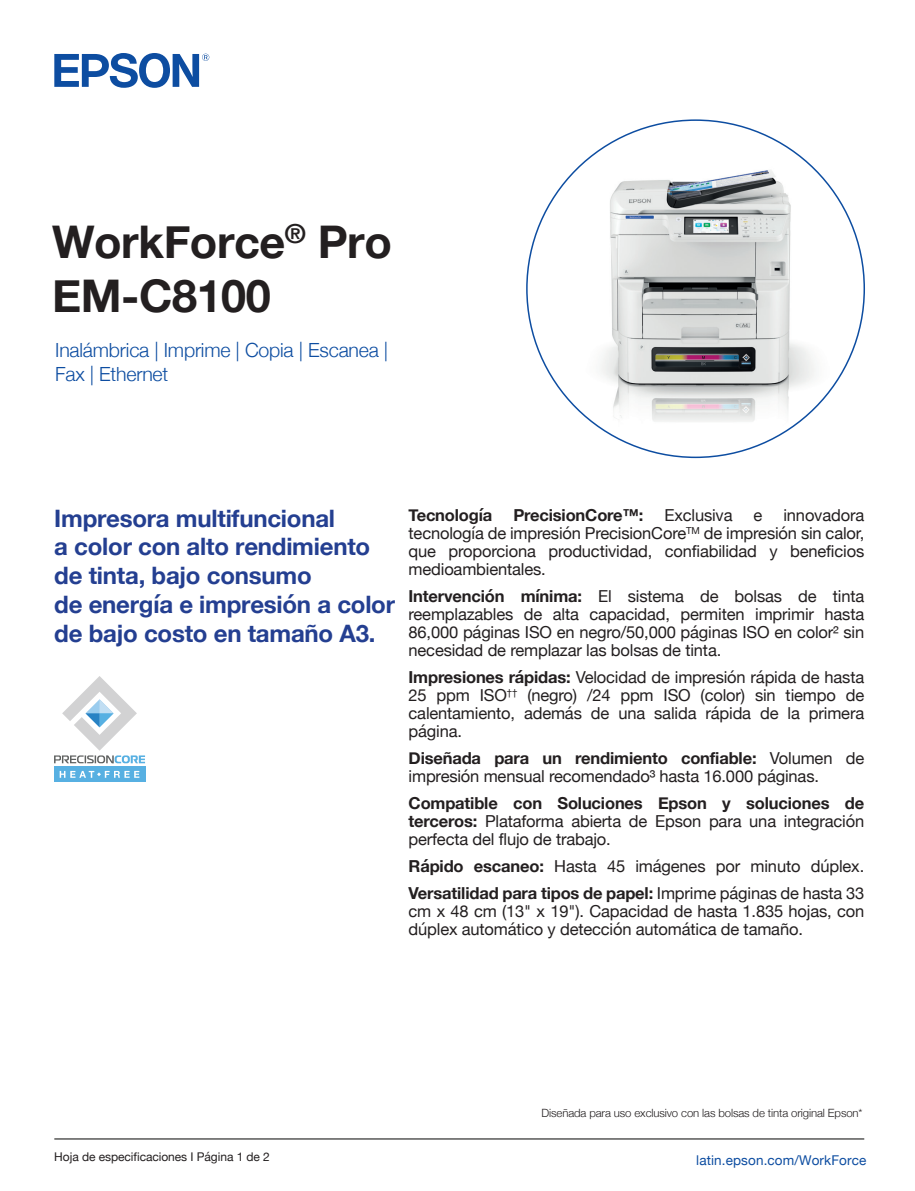
<style>
.page{position:relative;width:915px;height:1191px;background:#fff}
.page>*{position:absolute;margin:0;border:0;box-sizing:border-box;transform-origin:0 0}
.t1{font:700 45px/54px "Helvetica Neue";letter-spacing:-.01em;color:#231f20}
.t2{font:700 24px/28.8px "Helvetica Neue";letter-spacing:-.01em;color:#243f91}
.t3{font:300 19.5px/23.4px "Helvetica Neue";letter-spacing:-.01em;color:#0d4da1}
.t4{font:16.5px/18px "Helvetica Neue";letter-spacing:-.01em;color:#231f20;text-align:justify}
.t5{font:700 16.5px "Helvetica Neue";letter-spacing:-.01em;color:#231f20}
.t6{font:13.5px "Helvetica Neue";letter-spacing:.01em;color:#0d4da1}
.t7{font:12px "Helvetica Neue";letter-spacing:-.005em;color:#231f20}
.t8{font:300 11.4px "Helvetica Neue";letter-spacing:-.01em;color:#231f20}
.s1{font-weight:700}
</style>
<div class="page">
<img style="left:528px;top:119px;width:337px;height:316px">
<svg style="left:54px;top:53px;width:155px;height:35px"></svg>
<hr style="left:54px;top:1138px;width:809px;height:1px;background:#040503">
<svg style="left:54px;top:676px;width:91px;height:87px"></svg>
<div style="left:54px;top:766px;width:91px;height:16px;background:#57b0e2"></div>
<svg style="left:60px;top:771px;width:79px;height:7px"></svg>
<h1 class="t1" style="left:52px;top:216px;width:341px">WorkForce<sup>®</sup> Pro<br>EM-C8100</h1>
<p class="t3" style="left:55px;top:337px;width:334px">Inalámbrica | Imprime | Copia | Escanea |<br>Fax | Ethernet</p>
<h2 class="t2" style="left:54px;top:504px;width:342px">Impresora multifuncional<br>a color con alto rendimiento de tinta, bajo consumo<br>de energía e impresión a color de bajo costo en tamaño A3.</h2>
<p class="t5" style="left:408px;top:502px;width:85px">Tecnología</p>
<p class="t5" style="left:513px;top:502px;width:131px">PrecisionCore™:</p>
<p class="t4" style="left:664px;top:507px;width:70px">Exclusiva</p>
<p class="t4" style="left:753px;top:507px;width:10px">e</p>
<p class="t4" style="left:408px;top:507px;width:457px;text-indent:375px">innovadora tecnología de impresión PrecisionCore<sup>TM</sup> de impresión sin calor, que proporciona productividad, confiabilidad y beneficios medioambientales.</p>
<p class="t4" style="left:408px;top:588px;width:457px"><span class="s1">Intervención mínima:</span> El sistema de bolsas de tinta reemplazables de alta capacidad, permiten imprimir hasta 86,000 páginas ISO en negro/50,000 páginas ISO en color² sin necesidad de remplazar las bolsas de tinta.</p>
<p class="t4" style="left:408px;top:669px;width:457px"><span class="s1">Impresiones rápidas:</span> Velocidad de impresión rápida de hasta 25 ppm ISO<sup>††</sup> (negro) /24 ppm ISO (color) sin tiempo de calentamiento, además de una salida rápida de la primera página.</p>
<p class="t4" style="left:408px;top:750px;width:457px"><span class="s1">Diseñada para un rendimiento confiable:</span> Volumen de impresión mensual recomendado³ hasta 16.000 páginas.</p>
<p class="t4" style="left:408px;top:795px;width:457px"><span class="s1">Compatible con Soluciones Epson y soluciones de terceros:</span> Plataforma abierta de Epson para una integración perfecta del flujo de trabajo.</p>
<p class="t4" style="left:408px;top:854px;width:457px;line-height:27px"><span class="s1">Rápido escaneo:</span> Hasta 45 imágenes por minuto dúplex.<br><span class="s1">Versatilidad para tipos de papel:</span> Imprime páginas de hasta 33</p>
<p class="t4" style="left:408px;top:903px;width:457px">cm x 48 cm (13" x 19"). Capacidad de hasta 1.835 hojas, con dúplex automático y detección automática de tamaño.</p>
<p class="t7" style="left:54px;top:1148px;width:217px">Hoja de especificaciones I Página 1 de 2</p>
<p class="t8" style="left:541px;top:1103px;width:322px">Diseñada para uso exclusivo con las bolsas de tinta original Epson*</p>
<p class="t6" style="left:696px;top:1150px;width:171px">latin.epson.com/WorkForce</p>
</div>
